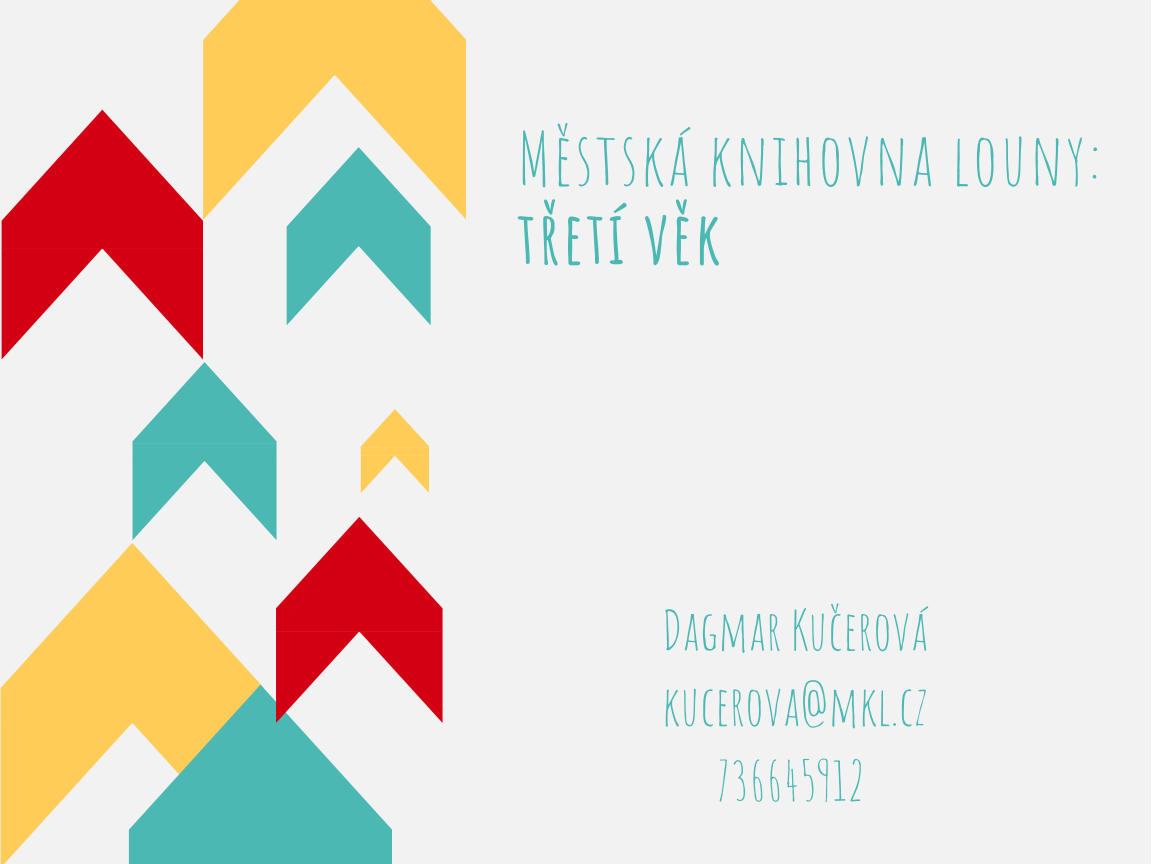
<style>
.page{position:relative;width:1152px;height:864px;background:#fff}
.page>*{position:absolute;margin:0;border:0;box-sizing:border-box;transform-origin:0 0}
.t1{font:72.45px "Amatic SC";letter-spacing:.04em;color:#4cb8b4}
.t2{font:700 72.45px "Amatic SC";letter-spacing:.04em;color:#4cb8b4}
.t3{font:54.3px/75.3px "Amatic SC";color:#4cb8b4;text-align:center}
</style>
<div class="page">
<div style="left:0;top:0;width:1151px;height:864px;background:#f2f2f2"></div>
<svg style="left:1px;top:0;width:465px;height:864px"></svg>
<h1 class="t1" style="left:518px;top:112px;width:585px">Městská knihovna louny:</h1>
<h1 class="t2" style="left:518px;top:191px;width:205px">třetí věk</h1>
<p class="t3" style="left:662px;top:592px;width:268px">Dagmar Kučerová kucerova@mkl.cz<br>736645912</p>
</div>
